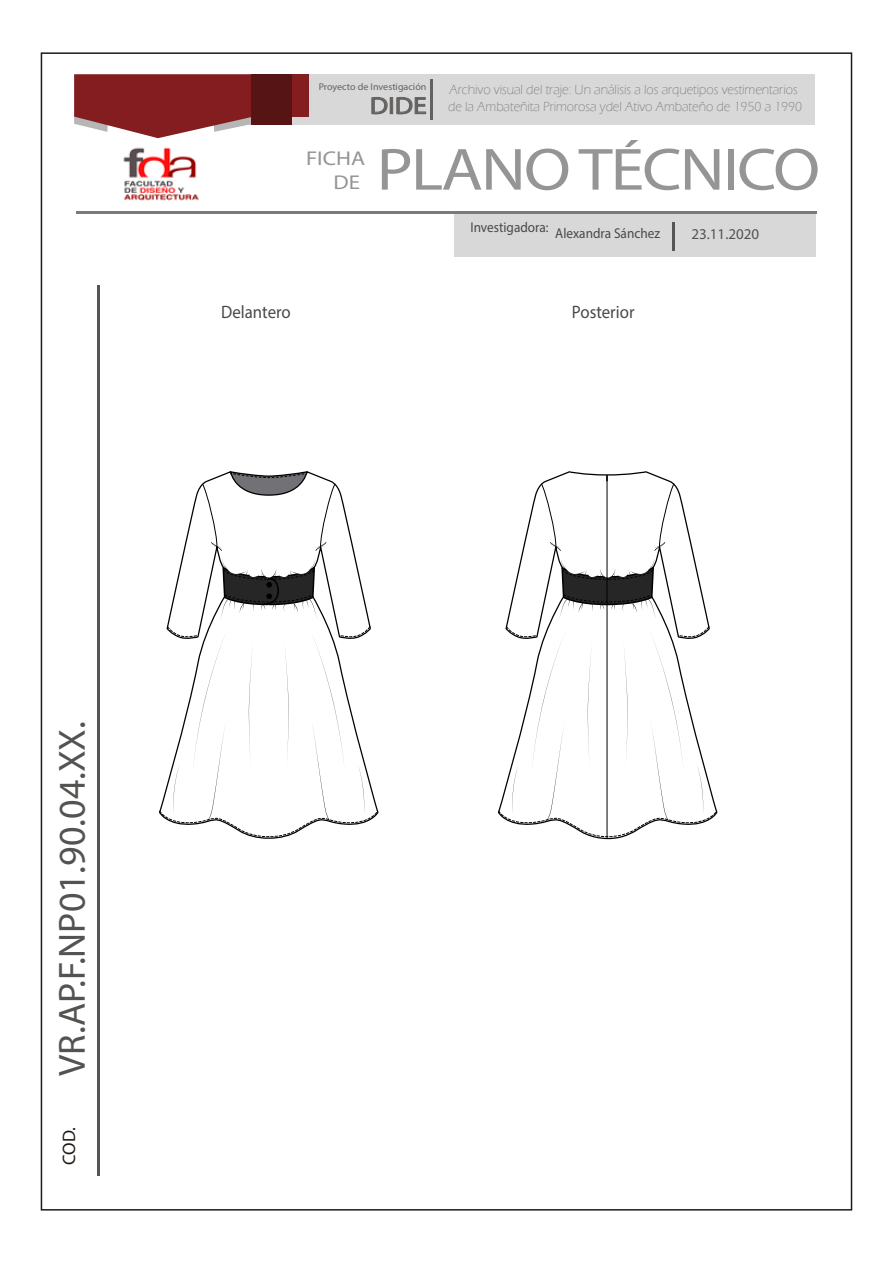
<style>
.page{position:relative;width:893px;height:1263px;background:#fff}
.page>*{position:absolute;margin:0;border:0;box-sizing:border-box;transform-origin:0 0}
.t1{font:60px "Myriad Pro";letter-spacing:-.03em;color:#959595;scale:1.13 1}
.t2{font:37.95px "Myriad Pro";color:#545352}
.t3{font:19.95px/24px "Myriad Pro";color:#959595;text-align:right;scale:1.15 1}
.t4{font:18.15px "Myriad Pro";color:#211915}
.t5{font:18px "Myriad Pro";color:#494949;scale:.94 1}
.t6{font:15px "Myriad Pro";color:#545352}
.t7{font:14.25px "Myriad Pro";color:#494949;scale:.94 1}
.t8{font:300 13.5px/16.2px "Eras ITC";color:#757575;scale:.96 1}
.t9{font:9.75px "Myriad Pro";color:#636261}
.s1{font-family:"Myriad Pro";font-weight:400;font-size:24px;color:#636261}
</style>
<div class="page">
<div style="left:41px;top:52px;width:811px;height:1158px;background:#fff;border:2px solid #211915"></div>
<hr style="left:76px;top:211px;width:741px;height:3px;background:#7c7a79">
<div style="left:454px;top:215px;width:361px;height:42px;background:#d8d8d8"></div>
<hr style="left:673px;top:223px;width:2px;height:28px;background:#565555">
<div style="left:247px;top:74px;width:567px;height:50px;background:#d8d8d8"></div>
<svg style="left:371px;top:97px;width:17px;height:18px"></svg>
<div style="left:390px;top:97px;width:3px;height:17px;border:1px solid #636261"></div>
<svg style="left:396px;top:97px;width:30px;height:18px"></svg>
<hr style="left:430px;top:80px;width:2px;height:40px;background:#636261">
<div style="left:284px;top:74px;width:25px;height:43px;background:#831d1f"></div>
<svg style="left:74px;top:74px;width:180px;height:64px;background:#954042"></svg>
<div style="left:252px;top:74px;width:40px;height:50px;background:#561415"></div>
<img style="left:123px;top:147px;width:76px;height:54px">
<hr style="left:97px;top:285px;width:3px;height:890px;background:#565555">
<svg style="left:182px;top:471px;width:197px;height:343px"></svg>
<svg style="left:229px;top:471px;width:107px;height:80px"></svg>
<svg style="left:201px;top:483px;width:22px;height:68px"></svg>
<svg style="left:159px;top:558px;width:219px;height:281px"></svg>
<svg style="left:520px;top:472px;width:198px;height:342px"></svg>
<svg style="left:653px;top:483px;width:22px;height:68px"></svg>
<svg style="left:540px;top:483px;width:22px;height:68px"></svg>
<svg style="left:498px;top:558px;width:219px;height:282px"></svg>
<hr style="left:607px;top:475px;width:1px;height:363px;background:#000">
<svg style="left:606px;top:475px;width:2px;height:10px"></svg>
<p class="t9" style="left:319px;top:80px;width:109px">Proyecto de Investigación</p>
<p class="t8" style="left:370px;top:82px;width:452px;text-indent:80px">Archivo visual del traje: Un análisis a los arquetipos vestimentarios<br><span class="s1">DIDE</span> de la Ambateñita Primorosa ydel Ativo Ambateño de 1950 a 1990</p>
<h3 class="t3" style="left:306px;top:146px;width:53px">FICHA<br>DE</h3>
<h1 class="t1" style="left:377px;top:132px;width:394px">PLANO TÉCNICO</h1>
<p class="t7" style="left:470px;top:218px;width:85px">Investigadora:</p>
<p class="t7" style="left:555px;top:225px;width:113px">Alexandra Sánchez</p>
<p class="t6" style="left:691px;top:225px;width:69px">23.11.2020</p>
<h3 class="t5" style="left:221px;top:300px;width:76px">Delantero</h3>
<h3 class="t5" style="left:572px;top:300px;width:68px">Posterior</h3>
<h2 class="t2" style="left:49px;top:1076px;width:356px;rotate:-90deg">VR.AP.F.NP01.90.04.XX.</h2>
<h3 class="t4" style="left:58px;top:1165px;width:39px;rotate:-90deg">COD.</h3>
</div>
